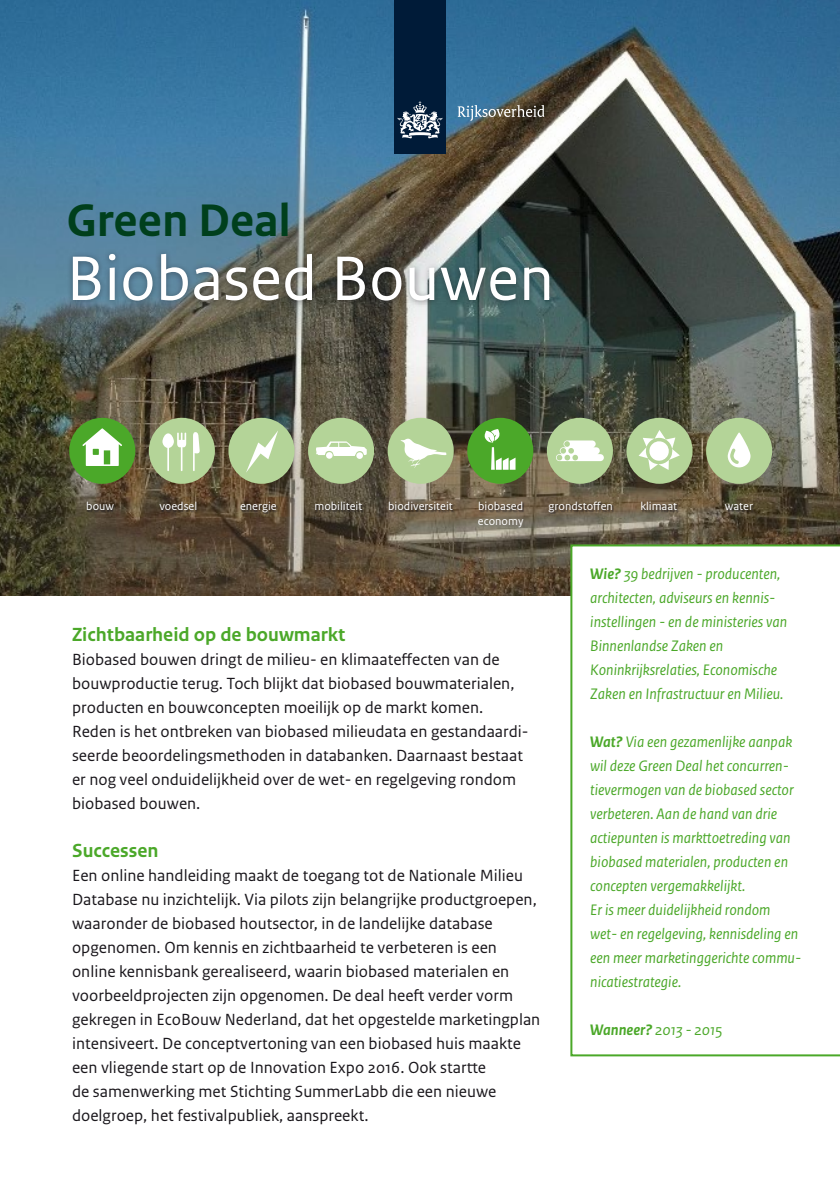
<style>
.page{position:relative;width:840px;height:1191px;background:#fff}
.page>*{position:absolute;margin:0;border:0;box-sizing:border-box;transform-origin:0 0}
.t1{font:66px "Rijksoverheid Sans Text";color:#fff}
.t2{font:700 48px "Rijksoverheid Sans Text";color:#003f1c}
.t3{font:700 20px "Rijksoverheid Sans Text";color:#4ba829}
.t4{font:17px/24px "Rijksoverheid Sans Text";color:#1a171c}
.t5{font:italic 16px/24px "Rijksoverheid Sans Text";color:#4ba829}
.t6{font:12px "Rijksoverheid Sans Text";color:#fff}
.s1{font-weight:700}
</style>
<div class="page">
<img style="left:0;top:0;width:839px;height:595px">
<svg style="left:570px;top:544px;width:269px;height:512px"></svg>
<div style="left:394px;top:0;width:51px;height:153px;background:#001b38"></div>
<svg style="left:397px;top:101px;width:45px;height:38px"></svg>
<svg style="left:457px;top:105px;width:87px;height:16px"></svg>
<div style="left:705px;top:418px;width:66px;height:66px;background:#b4d498;border-radius:33px"></div>
<svg style="left:727px;top:432px;width:23px;height:35px"></svg>
<div style="left:467px;top:418px;width:66px;height:66px;background:#4ba829;border-radius:33px"></div>
<svg style="left:484px;top:429px;width:31px;height:41px"></svg>
<div style="left:546px;top:418px;width:66px;height:66px;background:#b4d498;border-radius:33px"></div>
<svg style="left:556px;top:440px;width:47px;height:21px"></svg>
<div style="left:149px;top:418px;width:66px;height:66px;background:#b4d498;border-radius:33px"></div>
<svg style="left:193px;top:432px;width:6px;height:39px"></svg>
<svg style="left:162px;top:432px;width:24px;height:39px"></svg>
<div style="left:69px;top:418px;width:66px;height:66px;background:#4ba829;border-radius:33px"></div>
<svg style="left:82px;top:428px;width:40px;height:38px"></svg>
<div style="left:228px;top:418px;width:66px;height:66px;background:#b4d498;border-radius:33px"></div>
<svg style="left:246px;top:431px;width:32px;height:41px"></svg>
<div style="left:308px;top:418px;width:66px;height:66px;background:#b4d498;border-radius:33px"></div>
<div style="left:326px;top:452px;width:6px;height:7px;background:#fff;border-radius:50%"></div>
<div style="left:356px;top:452px;width:7px;height:7px;background:#fff;border-radius:50%"></div>
<svg style="left:316px;top:441px;width:50px;height:16px"></svg>
<div style="left:626px;top:418px;width:66px;height:66px;background:#b4d498;border-radius:33px"></div>
<svg style="left:638px;top:430px;width:41px;height:40px"></svg>
<div style="left:87px;top:501px;width:667px;height:13px;background:#1a171c;opacity:.75"></div>
<div style="left:387px;top:418px;width:66px;height:66px;background:#b4d498;border-radius:33px"></div>
<svg style="left:400px;top:439px;width:46px;height:29px"></svg>
<div style="left:67px;top:247px;width:489px;height:61px;background:#1a171c;opacity:.42"></div>
<h2 class="t2" style="left:66px;top:193px;width:226px">Green Deal</h2>
<h1 class="t1" style="left:66px;top:241px;width:489px">Biobased Bouwen</h1>
<p class="t6" style="left:86px;top:499px;width:29px">bouw</p>
<p class="t6" style="left:159px;top:499px;width:39px">voedsel</p>
<p class="t6" style="left:240px;top:499px;width:38px">energie</p>
<p class="t6" style="left:314px;top:499px;width:49px">mobiliteit</p>
<p class="t6" style="left:388px;top:499px;width:66px">biodiversiteit</p>
<p class="t6" style="left:478px;top:499px;width:47px">biobased</p>
<p class="t6" style="left:548px;top:499px;width:66px">grondstoffen</p>
<p class="t6" style="left:640px;top:499px;width:38px">klimaat</p>
<p class="t6" style="left:724px;top:499px;width:30px">water</p>
<p class="t6" style="left:477px;top:514px;width:47px">economy</p>
<p class="t3" style="left:72px;top:623px;width:275px">Zichtbaarheid op de bouwmarkt</p>
<p class="t4" style="left:72px;top:647px;width:458px">Biobased bouwen dringt de milieu- en klimaateffecten van de bouwproductie terug. Toch blijkt dat biobased bouwmaterialen, producten en bouwconcepten moeilijk op de markt komen.<br>Reden is het ontbreken van biobased milieudata en gestandaardi&shy;seerde beoordelingsmethoden in databanken. Daarnaast bestaat er nog veel onduidelijkheid over de wet- en regelgeving rondom biobased bouwen.</p>
<p class="t3" style="left:72px;top:839px;width:88px">Successen</p>
<p class="t4" style="left:72px;top:863px;width:469px">Een online handleiding maakt de toegang tot de Nationale Milieu Database nu inzichtelijk. Via pilots zijn belangrijke productgroepen, waaronder de biobased houtsector, in de landelijke database opgenomen. Om kennis en zichtbaarheid te verbeteren is een online kennisbank gerealiseerd, waarin biobased materialen en voorbeeldprojecten zijn opgenomen. De deal heeft verder vorm gekregen in EcoBouw Nederland, dat het opgestelde marketingplan intensiveert. De conceptvertoning van een biobased huis maakte een vliegende start op de Innovation Expo 2016. Ook startte<br>de samenwerking met Stichting SummerLabb die een nieuwe doelgroep, het festivalpubliek, aanspreekt.</p>
<p class="t5" style="left:590px;top:562px;width:198px"><span class="s1">Wie?</span> 39 bedrijven - producenten, architecten, adviseurs en kennis&shy;instellingen - en de ministeries van Binnenlandse Zaken en Koninkrijksrelaties, Economische Zaken en Infrastructuur en Milieu.</p>
<p class="t5" style="left:590px;top:730px;width:212px"><span class="s1">Wat?</span> Via een gezamenlijke aanpak wil deze Green Deal het concurren&shy;tievermogen van de biobased sector verbeteren. Aan de hand van drie actiepunten is markttoetreding van biobased materialen, producten en concepten vergemakkelijkt.<br>Er is meer duidelijkheid rondom wet- en regelgeving, kennisdeling en een meer marketinggerichte commu&shy;nicatiestrategie.</p>
<p class="t5" style="left:590px;top:1018px;width:133px"><span class="s1">Wanneer?</span> 2013 - 2015</p>
</div>
